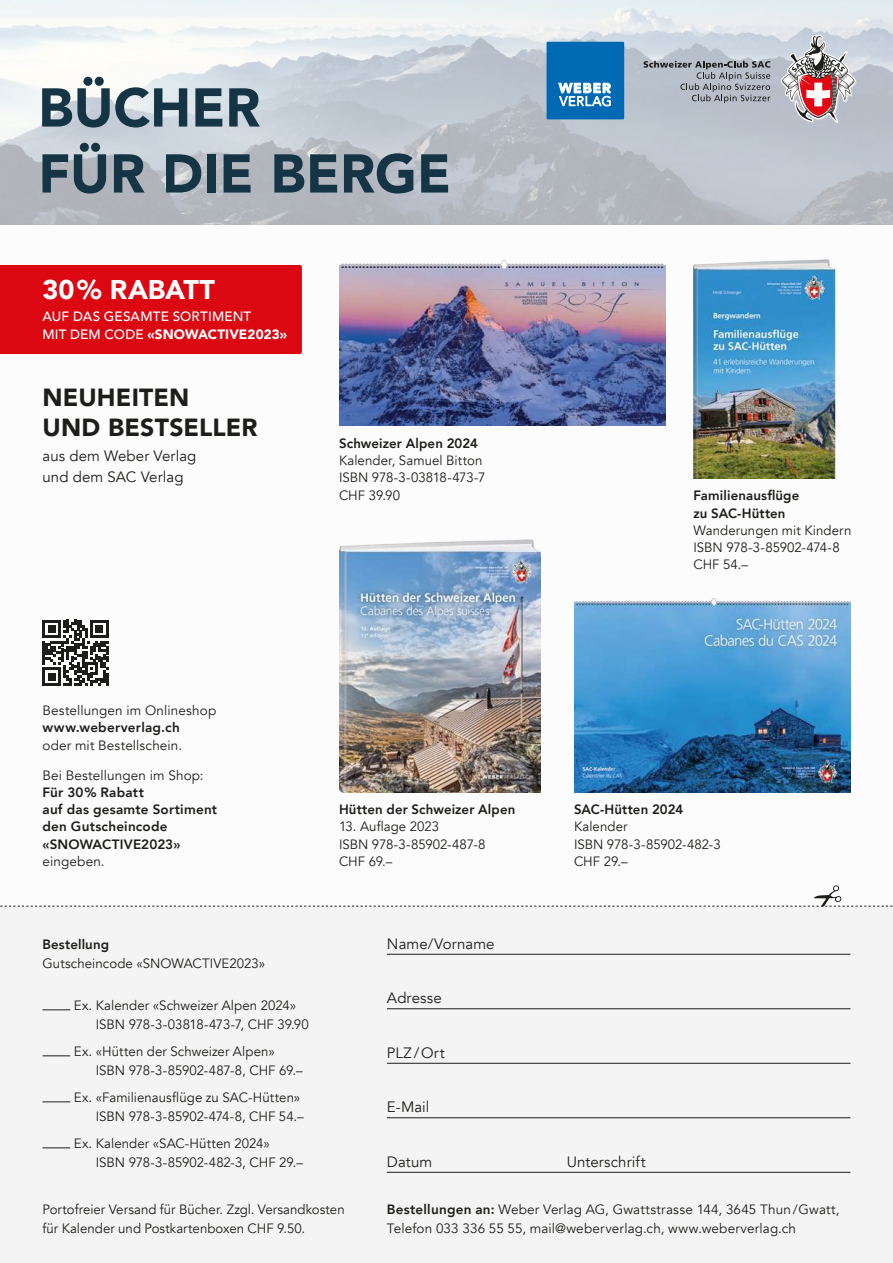
<style>
.page{position:relative;width:893px;height:1263px;background:#fff}
.page>*{position:absolute;margin:0;border:0;box-sizing:border-box;transform-origin:0 0}
.t1{font:900 54px/66px "Avenir";color:#153544}
.t2{font:900 27px "Avenir";color:#fff}
.t3{font:900 24.75px/30px "Avenir";letter-spacing:.005em;color:#1d1d1b}
.t4{font:15px/21px "Avenir";letter-spacing:.005em;color:#1d1d1b}
.t5{font:13.5px/17.2px "Avenir";letter-spacing:.005em;color:#1d1d1b}
.t6{font:800 13.5px/17.2px "Avenir";letter-spacing:.01em;color:#1d1d1b}
.t7{font:500 13.5px/18px "Avenir";letter-spacing:.01em;color:#fff}
.s1{font-weight:900}
.s2{font-weight:800}
</style>
<div class="page">
<img style="left:0;top:0;width:893px;height:225px">
<svg style="left:644px;top:61px;width:126px;height:42px;background:#a0a6af"></svg>
<svg style="left:781px;top:35px;width:76px;height:89px"></svg>
<div style="left:546px;top:42px;width:78px;height:77px;background:#0069b4"></div>
<svg style="left:559px;top:83px;width:52px;height:23px"></svg>
<div style="left:0;top:906px;width:893px;height:357px;background:#f4f4f4"></div>
<svg style="left:43px;top:1009px;width:27px;height:1px"></svg>
<svg style="left:43px;top:1055px;width:27px;height:1px"></svg>
<svg style="left:43px;top:1101px;width:27px;height:1px"></svg>
<svg style="left:43px;top:1147px;width:27px;height:1px"></svg>
<hr style="left:387px;top:954px;width:463px;height:1px;background:#1d1d1b">
<hr style="left:387px;top:1008px;width:463px;height:1px;background:#1d1d1b">
<hr style="left:387px;top:1063px;width:463px;height:1px;background:#1d1d1b">
<hr style="left:387px;top:1117px;width:463px;height:1px;background:#1d1d1b">
<hr style="left:387px;top:1172px;width:463px;height:1px;background:#1d1d1b">
<svg style="left:0;top:885px;width:893px;height:22px"></svg>
<div style="left:0;top:265px;width:302px;height:89px;background:#db0812"></div>
<svg style="left:43px;top:620px;width:66px;height:66px"></svg>
<img style="left:693px;top:259px;width:142px;height:219px">
<img style="left:339px;top:261px;width:326px;height:164px">
<img style="left:574px;top:598px;width:276px;height:194px">
<img style="left:339px;top:539px;width:202px;height:253px">
<h1 class="t1" style="left:38px;top:73px;width:414px">BÜCHER<br>FÜR DIE BERGE</h1>
<h2 class="t2" style="left:42px;top:266px;width:174px">30% RABATT</h2>
<p class="t7" style="left:42px;top:307px;width:246px">AUF DAS GESAMTE SORTIMENT<br>MIT DEM CODE <span class="s1">«SNOWACTIVE2023»</span></p>
<h3 class="t3" style="left:43px;top:382px;width:216px">NEUHEITEN<br>UND BESTSELLER</h3>
<p class="t4" style="left:43px;top:446px;width:155px">aus dem Weber Verlag und dem SAC Verlag</p>
<p class="t6" style="left:339px;top:434px;width:140px">Schweizer Alpen 2024</p>
<p class="t5" style="left:339px;top:452px;width:148px">Kalender, Samuel Bitton<br>ISBN 978-3-03818-473-7<br>CHF 39.90</p>
<p class="t6" style="left:693px;top:487px;width:107px">Familienausflüge zu SAC-Hütten</p>
<p class="t5" style="left:693px;top:522px;width:159px">Wanderungen mit Kindern<br>ISBN 978-3-85902-474-8<br>CHF 54.–</p>
<p class="t5" style="left:43px;top:702px;width:175px">Bestellungen im Onlineshop</p>
<p class="t6" style="left:43px;top:719px;width:139px">www.weberverlag.ch</p>
<p class="t5" style="left:43px;top:737px;width:141px">oder mit Bestellschein.</p>
<p class="t5" style="left:43px;top:767px;width:163px">Bei Bestellungen im Shop:</p>
<p class="t6" style="left:43px;top:784px;width:176px">Für 30% Rabatt<br>auf das gesamte Sortiment den Gutscheincode «SNOWACTIVE2023»</p>
<p class="t5" style="left:43px;top:853px;width:64px">eingeben.</p>
<p class="t6" style="left:43px;top:936px;width:68px">Bestellung</p>
<p class="t5" style="left:43px;top:955px;width:224px">Gutscheincode «SNOWACTIVE2023»</p>
<p class="t5" style="left:96px;top:996px;width:214px;line-height:18.8px;text-indent:-22px">Ex. Kalender «Schweizer Alpen 2024»<br>ISBN 978-3-03818-473-7, CHF 39.90</p>
<p class="t5" style="left:96px;top:1042px;width:208px;line-height:18.8px;text-indent:-22px">Ex. «Hütten der Schweizer Alpen»<br>ISBN 978-3-85902-487-8, CHF 69.–</p>
<p class="t5" style="left:74px;top:1088px;width:232px;line-height:18.8px;text-align:right">Ex. «Familienausflüge zu SAC-Hütten»<br>ISBN 978-3-85902-474-8, CHF 54.–</p>
<p class="t5" style="left:96px;top:1134px;width:209px;line-height:18.8px;text-indent:-22px">Ex. Kalender «SAC-Hütten 2024»<br>ISBN 978-3-85902-482-3, CHF 29.–</p>
<p class="t6" style="left:339px;top:801px;width:178px">Hütten der Schweizer Alpen</p>
<p class="t5" style="left:339px;top:818px;width:148px">13. Auflage 2023<br>ISBN 978-3-85902-487-8<br>CHF 69.–</p>
<p class="t4" style="left:387px;top:933px;width:109px">Name/Vorname</p>
<p class="t4" style="left:387px;top:988px;width:56px">Adresse</p>
<p class="t4" style="left:387px;top:1042px;width:59px">PLZ/Ort</p>
<p class="t4" style="left:387px;top:1097px;width:44px">E-Mail</p>
<p class="t6" style="left:574px;top:801px;width:111px">SAC-Hütten 2024</p>
<p class="t5" style="left:574px;top:818px;width:148px">Kalender<br>ISBN 978-3-85902-482-3<br>CHF 29.–</p>
<p class="t4" style="left:387px;top:1151px;width:47px">Datum</p>
<p class="t4" style="left:567px;top:1151px;width:81px">Unterschrift</p>
<p class="t5" style="left:43px;top:1200px;width:304px;line-height:18.8px">Portofreier Versand für Bücher. Zzgl. Versandkosten für Kalender und Postkartenboxen CHF 9.50.</p>
<p class="t5" style="left:387px;top:1200px;width:454px;line-height:18.8px"><span class="s2">Bestellungen an:</span> Weber Verlag AG, Gwattstrasse 144, 3645 Thun/Gwatt,<br>Telefon 033 336 55 55, mail@weberverlag.ch, www.weberverlag.ch</p>
</div>
